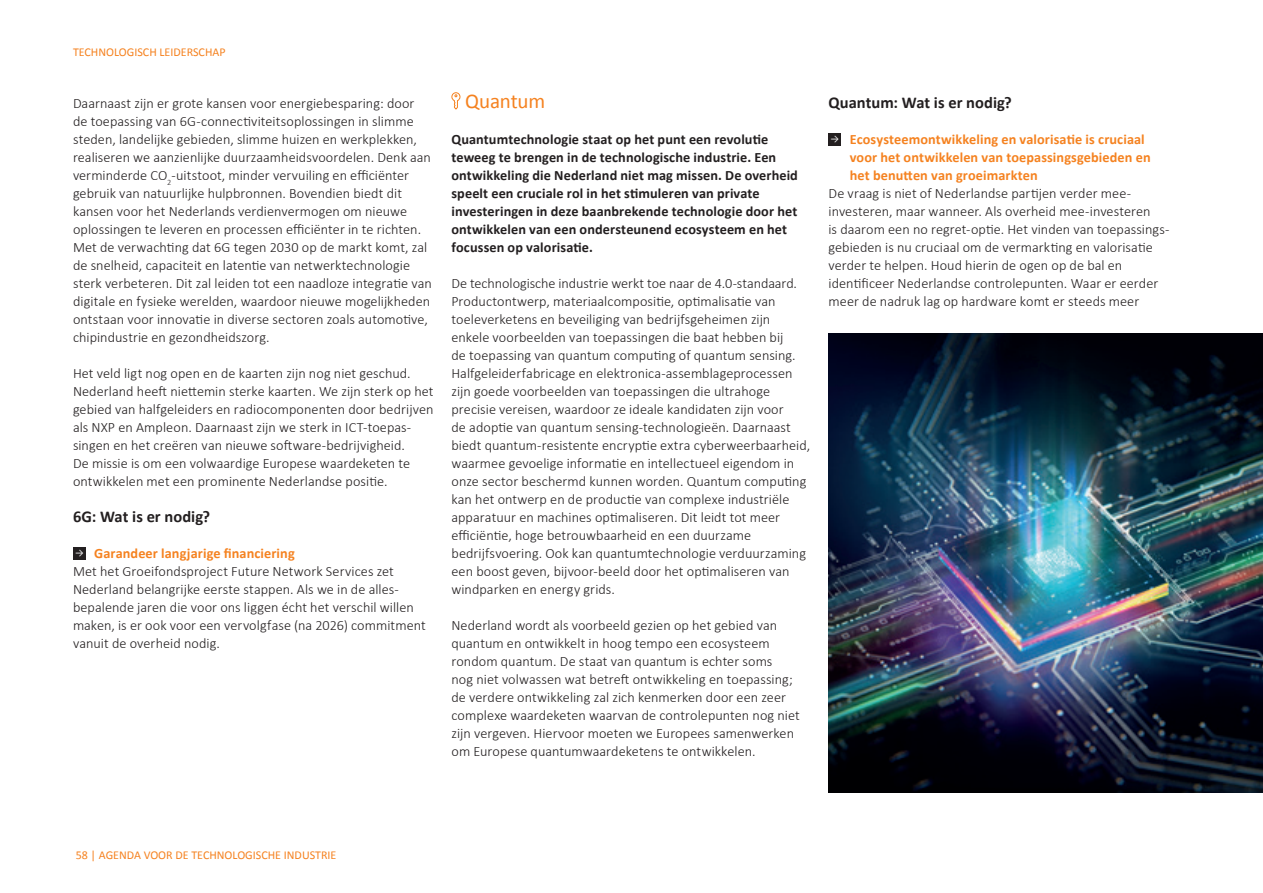
<style>
.page{position:relative;width:1263px;height:893px;background:#fff}
.page>*{position:absolute;margin:0;border:0;box-sizing:border-box;transform-origin:0 0}
.t1{font:21px "Calibri";letter-spacing:-.01em;color:#f58220}
.t2{font:700 16.5px "Calibri";color:#231f20}
.t3{font:300 14.25px/18px "Calibri";color:#231f20}
.t4{font:700 14.25px/18px "Calibri";letter-spacing:.005em;color:#231f20}
.t5{font:700 14.25px/18px "Calibri";letter-spacing:.005em;color:#f58220}
.t6{font:12px "Calibri";color:#f58220}
.s1{font-weight:400;font-size:9.6px;color:#fff}
.s2{font-weight:700;color:#f58220}
</style>
<div class="page">
<div style="left:73px;top:547px;width:13px;height:13px;background:#231f20"></div>
<svg style="left:451px;top:92px;width:10px;height:18px"></svg>
<div style="left:828px;top:133px;width:13px;height:13px;background:#231f20"></div>
<img style="left:828px;top:333px;width:435px;height:459px">
<p class="t6" style="left:73px;top:44px;width:154px">TECHNOLOGISCH LEIDERSCHAP</p>
<p class="t3" style="left:73px;top:94px;width:360px">Daarnaast zijn er grote kansen voor energiebesparing: door de toepassing van 6G-connectiviteitsoplossingen in slimme steden, landelijke gebieden, slimme huizen en werkplekken, realiseren we aanzienlijke duurzaamheidsvoordelen. Denk aan verminderde CO<sub>2</sub>-uitstoot, minder vervuiling en efficiënter gebruik van natuurlijke hulpbronnen. Bovendien biedt dit kansen voor het Nederlands verdienvermogen om nieuwe oplossingen te leveren en processen efficiënter in te richten.<br>Met de verwachting dat 6G tegen 2030 op de markt komt, zal de snelheid, capaciteit en latentie van netwerktechnologie sterk verbeteren. Dit zal leiden tot een naadloze integratie van digitale en fysieke werelden, waardoor nieuwe mogelijkheden ontstaan voor innovatie in diverse sectoren zoals automotive, chipindustrie en gezondheidszorg.</p>
<p class="t3" style="left:73px;top:364px;width:362px">Het veld ligt nog open en de kaarten zijn nog niet geschud.<br>Nederland heeft niettemin sterke kaarten. We zijn sterk op het gebied van halfgeleiders en radiocomponenten door bedrijven als NXP en Ampleon. Daarnaast zijn we sterk in ICT-toepas&shy;singen en het creëren van nieuwe software-bedrijvigheid.<br>De missie is om een volwaardige Europese waardeketen te ontwikkelen met een prominente Nederlandse positie.</p>
<p class="t2" style="left:73px;top:506px;width:139px">6G: Wat is er nodig?</p>
<p class="t3" style="left:73px;top:544px;width:354px"><span class="s1">→</span> <span class="s2">Garandeer langjarige financiering<br></span>Met het Groeifondsproject Future Network Services zet Nederland belangrijke eerste stappen. Als we in de alles&shy;bepalende jaren die voor ons liggen écht het verschil willen maken, is er ook voor een vervolgfase (na 2026) commitment vanuit de overheid nodig.</p>
<h1 class="t1" style="left:465px;top:88px;width:81px">Quantum</h1>
<p class="t4" style="left:451px;top:130px;width:348px">Quantumtechnologie staat op het punt een revolutie teweeg te brengen in de technologische industrie. Een ontwikkeling die Nederland niet mag missen. De overheid speelt een cruciale rol in het stimuleren van private investeringen in deze baanbrekende technologie door het ontwikkelen van een ondersteunend ecosysteem en het focussen op valorisatie.</p>
<p class="t3" style="left:451px;top:274px;width:360px">De technologische industrie werkt toe naar de 4.0-standaard.<br>Productontwerp, materiaalcompositie, optimalisatie van toeleverketens en beveiliging van bedrijfsgeheimen zijn enkele voorbeelden van toepassingen die baat hebben bij<br>de toepassing van quantum computing of quantum sensing.<br>Halfgeleiderfabricage en elektronica-assemblageprocessen zijn goede voorbeelden van toepassingen die ultrahoge precisie vereisen, waardoor ze ideale kandidaten zijn voor<br>de adoptie van quantum sensing-technologieën. Daarnaast biedt quantum-resistente encryptie extra cyberweerbaarheid, waarmee gevoelige informatie en intellectueel eigendom in onze sector beschermd kunnen worden. Quantum computing kan het ontwerp en de productie van complexe industriële apparatuur en machines optimaliseren. Dit leidt tot meer efficiëntie, hoge betrouwbaarheid en een duurzame bedrijfsvoering. Ook kan quantumtechnologie verduurzaming een boost geven, bijvoor-beeld door het optimaliseren van windparken en energy grids.</p>
<p class="t3" style="left:451px;top:616px;width:350px">Nederland wordt als voorbeeld gezien op het gebied van quantum en ontwikkelt in hoog tempo een ecosysteem rondom quantum. De staat van quantum is echter soms<br>nog niet volwassen wat betreft ontwikkeling en toepassing; de verdere ontwikkeling zal zich kenmerken door een zeer complexe waardeketen waarvan de controlepunten nog niet zijn vergeven. Hiervoor moeten we Europees samenwerken om Europese quantumwaardeketens te ontwikkelen.</p>
<p class="t2" style="left:828px;top:92px;width:185px">Quantum: Wat is er nodig?</p>
<p class="t5" style="left:850px;top:130px;width:302px;text-indent:-19px"><span class="s1">→</span> Ecosysteemontwikkeling en valorisatie is cruciaal voor het ontwikkelen van toepassingsgebieden en het benutten van groeimarkten</p>
<p class="t3" style="left:828px;top:184px;width:342px">De vraag is niet of Nederlandse partijen verder mee&shy;investeren, maar wanneer. Als overheid mee-investeren<br>is daarom een no regret-optie. Het vinden van toepassings&shy;gebieden is nu cruciaal om de vermarkting en valorisatie verder te helpen. Houd hierin de ogen op de bal en identificeer Nederlandse controlepunten. Waar er eerder meer de nadruk lag op hardware komt er steeds meer</p>
<p class="t6" style="left:76px;top:848px;width:262px">58 | AGENDA VOOR DE TECHNOLOGISCHE INDUSTRIE</p>
</div>
